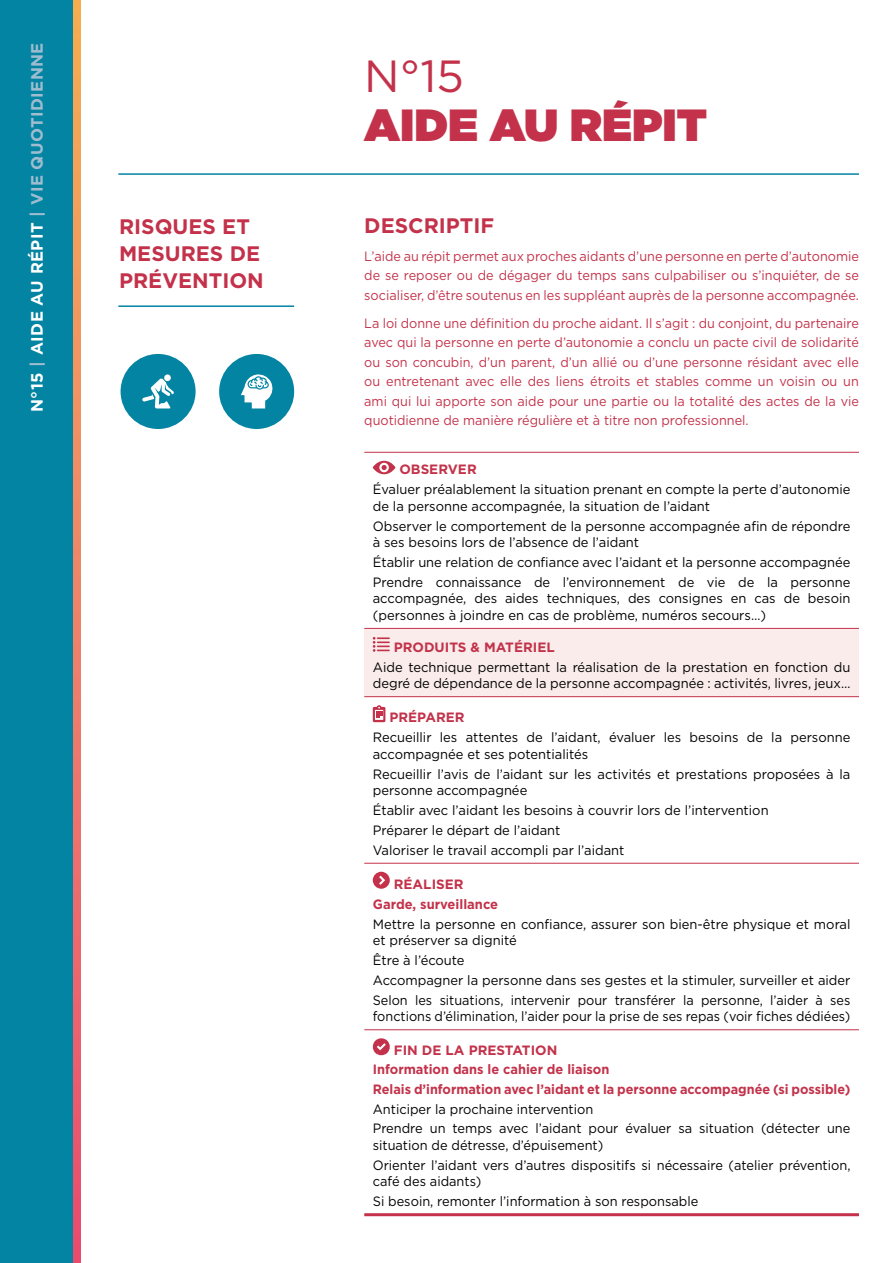
<style>
.page{position:relative;width:893px;height:1263px;background:#fff}
.page>*{position:absolute;margin:0;border:0;box-sizing:border-box;transform-origin:0 0}
.t1{font:900 45px "Gotham";color:#c3324a}
.t2{font:45px "Gotham";color:#c3324a}
.t3{font:700 21px/27px "Gotham";color:#c3324a}
.t4{font:700 16.5px "Gotham";letter-spacing:.025em;color:#9fbdcf}
.t5{font:13.5px/16.5px "Gotham";color:#000;scale:.96 1}
.t6{font:13.5px/19.5px "Gotham";color:#c3324a;text-align:justify;scale:.94 1}
.t7{font:13.5px/20px "Gotham";color:#000;scale:.95 1}
.t8{font:700 13.5px/19.2px "Gotham";color:#c3324a}
.t9{font:13.5px "Gotham";color:#000;scale:.94 1}
.s1{color:#fff}
</style>
<div class="page">
<svg style="left:72px;top:0;width:9px;height:1263px;background:#d47f6c"></svg>
<div style="left:0;top:0;width:72px;height:1263px;background:#0384a2"></div>
<div style="left:364px;top:628px;width:495px;height:69px;background:#f9eceb"></div>
<hr style="left:364px;top:628px;width:495px;height:1px;background:#c3324a">
<hr style="left:364px;top:696px;width:495px;height:1px;background:#c3324a">
<hr style="left:364px;top:863px;width:495px;height:1px;background:#c3324a">
<hr style="left:364px;top:1029px;width:495px;height:1px;background:#c3324a">
<hr style="left:364px;top:1213px;width:495px;height:3px;background:#c3324a">
<hr style="left:364px;top:452px;width:495px;height:1px;background:#c3324a">
<svg style="left:373px;top:461px;width:22px;height:13px"></svg>
<svg style="left:373px;top:637px;width:17px;height:15px"></svg>
<svg style="left:373px;top:705px;width:12px;height:17px"></svg>
<svg style="left:373px;top:872px;width:17px;height:17px"></svg>
<svg style="left:372px;top:1038px;width:18px;height:18px"></svg>
<hr style="left:118px;top:305px;width:176px;height:2px;background:#0384a2">
<div style="left:120px;top:353px;width:76px;height:77px;background:#0384a2;border-radius:50%"></div>
<div style="left:119px;top:352px;width:78px;height:78px;border:2px solid #fff;border-radius:50%"></div>
<div style="left:164px;top:374px;width:7px;height:7px;background:#fff;border-radius:50%"></div>
<svg style="left:142px;top:378px;width:32px;height:30px"></svg>
<div style="left:218px;top:353px;width:77px;height:77px;background:#0384a2;border-radius:50%"></div>
<div style="left:218px;top:352px;width:78px;height:78px;border:2px solid #fff;border-radius:50%"></div>
<svg style="left:241px;top:374px;width:32px;height:34px"></svg>
<hr style="left:118px;top:173px;width:741px;height:2px;background:#0384a2">
<p class="t4" style="left:26px;top:412px;width:371px;rotate:-90deg"><span class="s1">N°15</span> | <span class="s1">AIDE AU RÉPIT</span> | VIE QUOTIDIENNE</p>
<h2 class="t3" style="left:119px;top:213px;width:146px">RISQUES ET<br>MESURES DE<br>PRÉVENTION</h2>
<h1 class="t2" style="left:364px;top:47px;width:101px">N°15</h1>
<h1 class="t1" style="left:364px;top:93px;width:344px">AIDE AU RÉPIT</h1>
<h2 class="t3" style="left:364px;top:212px;width:132px">DESCRIPTIF</h2>
<p class="t6" style="left:364px;top:246px;width:528px">L’aide au répit permet aux proches aidants d’une personne en perte d’autonomie de se reposer ou de dégager du temps sans culpabiliser ou s’inquiéter, de se socialiser, d’être soutenus en les suppléant auprès de la personne accompagnée.</p>
<p class="t6" style="left:364px;top:313px;width:528px">La loi donne une définition du proche aidant. Il s’agit : du conjoint, du partenaire avec qui la personne en perte d’autonomie a conclu un pacte civil de solidarité ou son concubin, d’un parent, d’un allié ou d’une personne résidant avec elle ou entretenant avec elle des liens étroits et stables comme un voisin ou un ami qui lui apporte son aide pour une partie ou la totalité des actes de la vie quotidienne de manière régulière et à titre non professionnel.</p>
<p class="t8" style="left:399px;top:460px;width:79px">OBSERVER</p>
<p class="t5" style="left:373px;top:481px;width:499px">Évaluer préalablement la situation prenant en compte la perte d’autonomie de la personne accompagnée, la situation de l’aidant</p>
<p class="t5" style="left:373px;top:517px;width:499px">Observer le comportement de la personne accompagnée afin de répondre à ses besoins lors de l’absence de l’aidant</p>
<p class="t5" style="left:373px;top:552px;width:499px;line-height:20px">Établir une relation de confiance avec l’aidant et la personne accompagnée<br>Prendre connaissance de l’environnement de vie de la personne</p>
<p class="t5" style="left:373px;top:590px;width:499px">accompagnée, des aides techniques, des consignes en cas de besoin (personnes à joindre en cas de problème, numéros secours…)</p>
<p class="t8" style="left:394px;top:637px;width:162px">PRODUITS &amp; MATÉRIEL</p>
<p class="t5" style="left:373px;top:658px;width:499px">Aide technique permettant la réalisation de la prestation en fonction du degré de dépendance de la personne accompagnée : activités, livres, jeux…</p>
<p class="t8" style="left:389px;top:708px;width:77px">PRÉPARER</p>
<p class="t5" style="left:373px;top:729px;width:499px">Recueillir les attentes de l’aidant, évaluer les besoins de la personne accompagnée et ses potentialités</p>
<p class="t5" style="left:373px;top:765px;width:499px">Recueillir l’avis de l’aidant sur les activités et prestations proposées à la personne accompagnée</p>
<p class="t5" style="left:373px;top:800px;width:414px;line-height:20px">Établir avec l’aidant les besoins à couvrir lors de l’intervention<br>Préparer le départ de l’aidant<br>Valoriser le travail accompli par l’aidant</p>
<p class="t8" style="left:373px;top:874px;width:127px;line-height:20px;text-indent:21px">RÉALISER<br>Garde, surveillance</p>
<p class="t5" style="left:373px;top:915px;width:499px">Mettre la personne en confiance, assurer son bien-être physique et moral et préserver sa dignité</p>
<p class="t5" style="left:373px;top:950px;width:499px;line-height:20px">Être à l’écoute<br>Accompagner la personne dans ses gestes et la stimuler, surveiller et aider<br>Selon les situations, intervenir pour transférer la personne, l’aider à ses</p>
<p class="t9" style="left:373px;top:1008px;width:510px">fonctions d’élimination, l’aider pour la prise de ses repas (voir fiches dédiées)</p>
<p class="t8" style="left:373px;top:1041px;width:479px;text-indent:21px">FIN DE LA PRESTATION<br>Information dans le cahier de liaison<br>Relais d’information avec l’aidant et la personne accompagnée (si possible)</p>
<p class="t7" style="left:373px;top:1098px;width:504px">Anticiper la prochaine intervention<br>Prendre un temps avec l’aidant pour évaluer sa situation (détecter une</p>
<p class="t7" style="left:373px;top:1135px;width:504px">situation de détresse, d’épuisement)<br>Orienter l’aidant vers d’autres dispositifs si nécessaire (atelier prévention,</p>
<p class="t7" style="left:373px;top:1171px;width:344px">café des aidants)<br>Si besoin, remonter l’information à son responsable</p>
</div>
